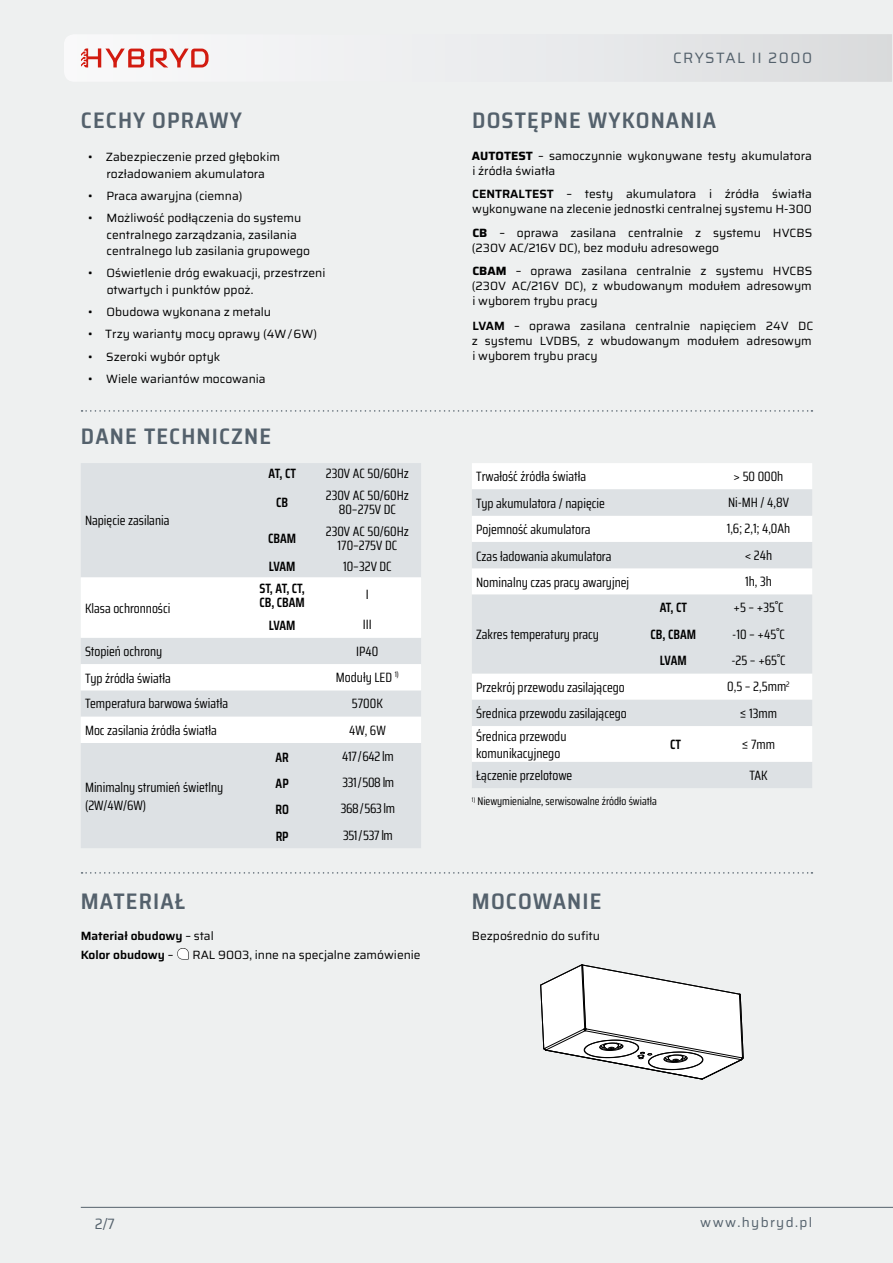
<style>
.page{position:relative;width:893px;height:1263px;background:#eef0f0}
.page>*{position:absolute;margin:0;border:0;box-sizing:border-box;transform-origin:0 0}
.t1{font:600 semi-condensed 22.5px "Saira";letter-spacing:.05em;color:#54616c}
.t2{font:15px "Saira";letter-spacing:.1em;color:#54616c}
.t3{font:semi-condensed 15px "Saira";color:#54616c}
.t4{font:13.5px/14.5px "Saira Condensed";color:#000;text-align:center}
.t5{font:600 13.5px/14.5px "Saira Condensed";color:#000}
.t6{font:13.5px "Saira";letter-spacing:.1em;color:#54616c}
.t7{font:12px/15px "Saira";color:#000}
.t8{font:11.25px "Saira Condensed";color:#000}
.s1{font-weight:600}
.s2{font-size:15px}
.s3{font-weight:700}
</style>
<div class="page">
<hr style="left:81px;top:1207px;width:812px;height:1px;background:#54616c">
<svg style="left:64px;top:34px;width:828px;height:48px"></svg>
<svg style="left:82px;top:410px;width:730px;height:2px"></svg>
<div style="left:81px;top:463px;width:340px;height:385px;background:#dde1e4"></div>
<svg style="left:81px;top:577px;width:340px;height:166px;background:#f4f5f6"></svg>
<div style="left:472px;top:463px;width:340px;height:26px;background:#fff"></div>
<svg style="left:472px;top:490px;width:340px;height:298px;background:#e7e9ec"></svg>
<div style="left:472px;top:726px;width:340px;height:36px;background:#fff"></div>
<svg style="left:82px;top:872px;width:730px;height:2px"></svg>
<svg style="left:540px;top:964px;width:204px;height:116px"></svg>
<h1 class="t1" style="left:81px;top:103px;width:162px">CECHY OPRAWY</h1>
<p class="t7" style="left:88px;top:148px;width:193px;line-height:16.5px;text-align:center">• Zabezpieczenie przed głębokim rozładowaniem akumulatora</p>
<p class="t7" style="left:88px;top:188px;width:156px">• Praca awaryjna (ciemna)</p>
<p class="t7" style="left:107px;top:209px;width:205px;line-height:16.5px;text-indent:-18px">• Możliwość podłączenia do systemu centralnego zarządzania, zasilania centralnego lub zasilania grupowego</p>
<p class="t7" style="left:107px;top:265px;width:220px;line-height:16.5px;text-indent:-19px">• Oświetlenie dróg ewakuacji, przestrzeni otwartych i punktów ppoż.</p>
<p class="t7" style="left:88px;top:304px;width:184px">• Obudowa wykonana z metalu</p>
<p class="t7" style="left:88px;top:326px;width:230px">• Trzy warianty mocy oprawy (4W/6W)</p>
<p class="t7" style="left:88px;top:349px;width:134px">• Szeroki wybór optyk</p>
<p class="t7" style="left:88px;top:371px;width:179px">• Wiele wariantów mocowania</p>
<h1 class="t1" style="left:81px;top:419px;width:192px">DANE TECHNICZNE</h1>
<p class="t4" style="left:85px;top:513px;width:86px">Napięcie zasilania</p>
<p class="t4" style="left:85px;top:601px;width:87px">Klasa ochronności</p>
<p class="t5" style="left:269px;top:466px;width:29px">AT, CT</p>
<p class="t4" style="left:326px;top:466px;width:85px">230V AC 50/60Hz</p>
<p class="t5" style="left:276px;top:495px;width:13px">CB</p>
<p class="t4" style="left:326px;top:487px;width:85px">230V AC 50/60Hz<br>80–275V DC</p>
<p class="t5" style="left:268px;top:531px;width:29px">CBAM</p>
<p class="t4" style="left:326px;top:523px;width:85px">230V AC 50/60Hz<br>170–275V DC</p>
<p class="t5" style="left:269px;top:559px;width:28px">LVAM</p>
<p class="t4" style="left:343px;top:559px;width:50px">10–32V DC</p>
<p class="t5" style="left:259px;top:580px;width:47px">ST, AT, CT,<br>CB, CBAM</p>
<p class="t4" style="left:366px;top:587px;width:4px">I</p>
<p class="t5" style="left:269px;top:618px;width:28px">LVAM</p>
<p class="t4" style="left:363px;top:617px;width:10px">III</p>
<p class="t4" style="left:85px;top:643px;width:79px">Stopień ochrony</p>
<p class="t4" style="left:356px;top:643px;width:24px">IP40</p>
<p class="t4" style="left:85px;top:670px;width:87px">Typ źródła światła</p>
<p class="t4" style="left:336px;top:670px;width:64px">Moduły LED <sup>1)</sup></p>
<p class="t4" style="left:85px;top:696px;width:145px">Temperatura barwowa światła</p>
<p class="t4" style="left:352px;top:696px;width:32px">5700K</p>
<p class="t4" style="left:85px;top:722px;width:134px">Moc zasilania źródła światła</p>
<p class="t4" style="left:349px;top:722px;width:38px">4W, 6W</p>
<p class="t4" style="left:85px;top:778px;width:140px;line-height:18px;text-align:left">Minimalny strumień świetlny (2W/4W/6W)</p>
<p class="t5" style="left:275px;top:749px;width:15px">AR</p>
<p class="t4" style="left:342px;top:748px;width:53px">417/642 lm</p>
<p class="t5" style="left:276px;top:776px;width:15px">AP</p>
<p class="t4" style="left:343px;top:775px;width:53px">331/508 lm</p>
<p class="t5" style="left:275px;top:802px;width:15px">RO</p>
<p class="t4" style="left:341px;top:801px;width:56px">368/563 lm</p>
<p class="t5" style="left:276px;top:828px;width:14px">RP</p>
<p class="t4" style="left:343px;top:827px;width:51px">351/537 lm</p>
<h1 class="t1" style="left:81px;top:884px;width:106px">MATERIAŁ</h1>
<p class="t7" style="left:81px;top:926px;width:341px;line-height:19px"><span class="s1">Materiał obudowy</span> – stal<br><span class="s1">Kolor obudowy</span> – <span class="s2">q</span> RAL 9003, inne na specjalne zamówienie</p>
<p class="t2" style="left:673px;top:47px;width:140px">CRYSTAL II 2000</p>
<h1 class="t1" style="left:472px;top:103px;width:246px">DOSTĘPNE WYKONANIA</h1>
<p class="t7" style="left:472px;top:148px;width:341px"><span class="s3">AUTOTEST</span> – samoczynnie wykonywane testy akumulatora i źródła światła</p>
<p class="t7" style="left:472px;top:186px;width:341px"><span class="s1">CENTRALTEST</span> – testy akumulatora i źródła światła wykonywane na zlecenie jednostki centralnej systemu H-300</p>
<p class="t7" style="left:472px;top:225px;width:342px"><span class="s3">CB</span> – oprawa zasilana centralnie z systemu HVCBS (230V AC/216V DC), bez modułu adresowego</p>
<p class="t7" style="left:472px;top:263px;width:342px;text-align:justify"><span class="s3">CBAM</span> – oprawa zasilana centralnie z systemu HVCBS (230V AC/216V DC), z wbudowanym modułem adresowym i wyborem trybu pracy</p>
<p class="t7" style="left:472px;top:318px;width:343px"><span class="s1">LVAM</span> – oprawa zasilana centralnie napięciem 24V DC z systemu LVDBS, z wbudowanym modułem adresowym i wyborem trybu pracy</p>
<p class="t4" style="left:476px;top:469px;width:112px">Trwałość źródła światła</p>
<p class="t4" style="left:733px;top:469px;width:51px">&gt; 50 000h</p>
<p class="t4" style="left:476px;top:496px;width:130px">Typ akumulatora / napięcie</p>
<p class="t4" style="left:728px;top:495px;width:62px">Ni-MH / 4,8V</p>
<p class="t4" style="left:476px;top:522px;width:116px">Pojemność akumulatora</p>
<p class="t4" style="left:727px;top:521px;width:65px">1,6; 2,1; 4,0Ah</p>
<p class="t4" style="left:476px;top:548px;width:137px">Czas ładowania akumulatora</p>
<p class="t4" style="left:745px;top:547px;width:29px">&lt; 24h</p>
<p class="t4" style="left:476px;top:575px;width:155px">Nominalny czas pracy awaryjnej</p>
<p class="t4" style="left:745px;top:574px;width:28px">1h, 3h</p>
<p class="t4" style="left:476px;top:626px;width:124px">Zakres temperatury pracy</p>
<p class="t5" style="left:660px;top:600px;width:29px">AT, CT</p>
<p class="t4" style="left:733px;top:600px;width:51px">+5 – +35˚C</p>
<p class="t5" style="left:651px;top:626px;width:47px">CB, CBAM</p>
<p class="t4" style="left:732px;top:626px;width:54px">-10 – +45˚C</p>
<p class="t5" style="left:660px;top:653px;width:28px">LVAM</p>
<p class="t4" style="left:731px;top:653px;width:56px">-25 – +65˚C</p>
<p class="t4" style="left:476px;top:680px;width:150px">Przekrój przewodu zasilającego</p>
<p class="t4" style="left:727px;top:679px;width:64px">0,5 – 2,5mm<sup>2</sup></p>
<p class="t4" style="left:476px;top:706px;width:152px">Średnica przewodu zasilającego</p>
<p class="t4" style="left:740px;top:705px;width:39px">≤ 13mm</p>
<p class="t4" style="left:476px;top:728px;width:92px;line-height:16.2px;text-align:left">Średnica przewodu komunikacyjnego</p>
<p class="t5" style="left:670px;top:737px;width:12px">CT</p>
<p class="t4" style="left:742px;top:736px;width:35px">≤ 7mm</p>
<p class="t4" style="left:476px;top:768px;width:98px">Łączenie przelotowe</p>
<p class="t4" style="left:749px;top:767px;width:20px">TAK</p>
<p class="t8" style="left:472px;top:793px;width:186px"><sup>1)</sup> Niewymienialne, serwisowalne źródło światła</p>
<h1 class="t1" style="left:472px;top:884px;width:131px">MOCOWANIE</h1>
<p class="t7" style="left:472px;top:928px;width:130px">Bezpośrednio do sufitu</p>
<p class="t3" style="left:95px;top:1213px;width:22px">2/7</p>
<p class="t6" style="left:700px;top:1212px;width:113px">www.hybryd.pl</p>
</div>
